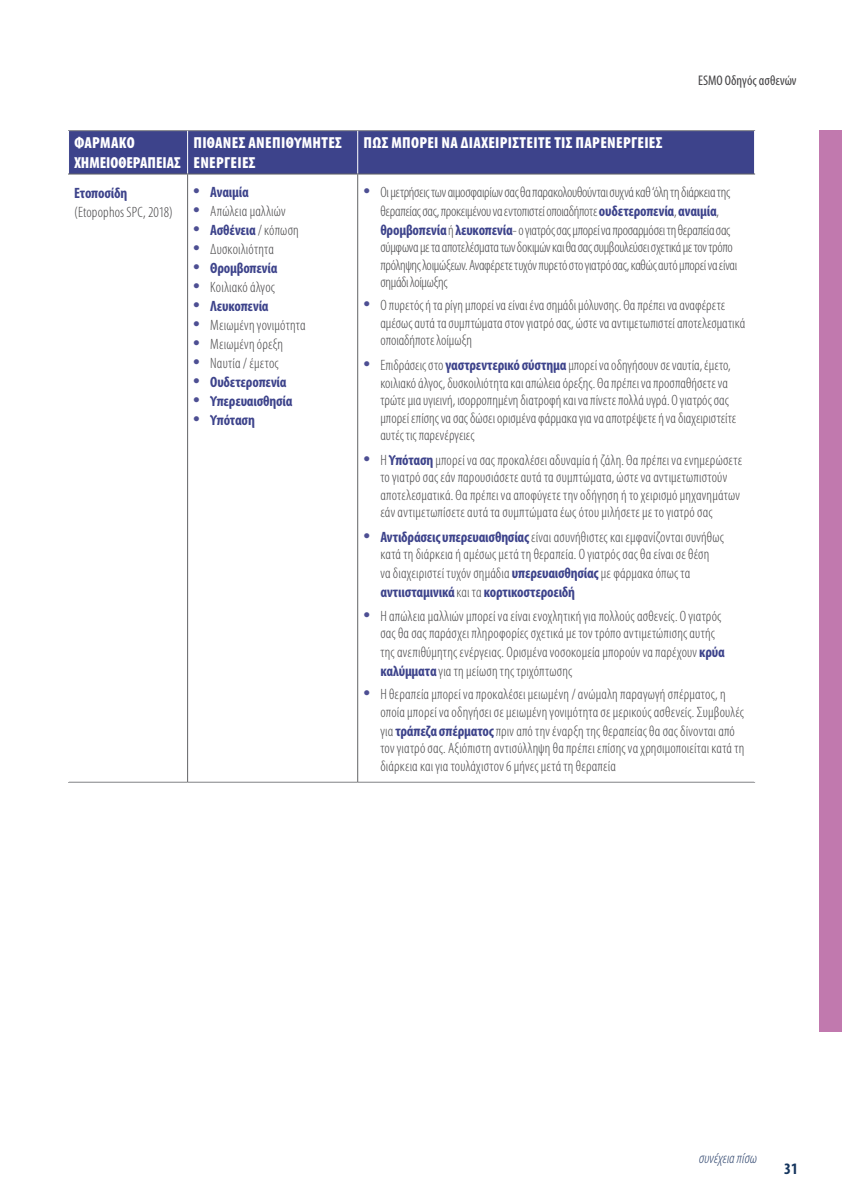
<style>
.page{position:relative;width:842px;height:1191px;background:#fff}
.page>*{position:absolute;margin:0;border:0;box-sizing:border-box;transform-origin:0 0}
.t1{font:900 condensed 16px/20px "Myriad Pro";letter-spacing:.02em;color:#fff}
.t2{font:900 condensed 16px/20px "Myriad Pro";color:#fff}
.t3{font:700 condensed 16px "Myriad Pro";color:#14345d}
.t4{font:300 condensed 15px/17.6px "Myriad Pro";letter-spacing:.01em;color:#434244}
.t5{font:300 condensed 15px/19px "Myriad Pro";letter-spacing:-.015em;color:#434244}
.t6{font:700 condensed 15px "Myriad Pro";letter-spacing:-.015em;color:#3d438b}
.t7{font:italic 300 condensed 15px "Myriad Pro";letter-spacing:.005em;color:#273e68}
.t8{font:condensed 14px "Myriad Pro";color:#434244}
.s1{font-weight:400;font-stretch:normal;font-size:24px;color:#4d4f93}
.s2{font-weight:700;color:#3d438b}
.s3{font-weight:300;color:#434244}
</style>
<div class="page">
<div style="left:69px;top:131px;width:685px;height:43px;background:#3d438b"></div>
<svg style="left:69px;top:175px;width:685px;height:607px"></svg>
<hr style="left:68px;top:782px;width:120px;height:1px;background:#808184">
<hr style="left:188px;top:782px;width:170px;height:1px;background:#808184">
<hr style="left:358px;top:782px;width:397px;height:1px;background:#808184">
<hr style="left:68px;top:130px;width:120px;height:1px;background:#808184">
<hr style="left:188px;top:130px;width:170px;height:1px;background:#808184">
<hr style="left:358px;top:130px;width:397px;height:1px;background:#808184">
<hr style="left:187px;top:131px;width:1px;height:43px;background:#fff">
<hr style="left:357px;top:131px;width:1px;height:43px;background:#fff">
<hr style="left:357px;top:174px;width:1px;height:608px;background:#636466">
<hr style="left:187px;top:174px;width:1px;height:608px;background:#636466">
<hr style="left:68px;top:174px;width:120px;height:1px;background:#636466">
<hr style="left:188px;top:174px;width:170px;height:1px;background:#636466">
<hr style="left:358px;top:174px;width:397px;height:1px;background:#636466">
<div style="left:819px;top:130px;width:23px;height:902px;background:#c179ae"></div>
<p class="t8" style="left:698px;top:72px;width:100px">ESMO Οδηγός ασθενών</p>
<p class="t2" style="left:74px;top:133px;width:108px">φαρμακο<br>ΧΗΜεΙΟΘΕΡΑΠΕΙΑΣ</p>
<p class="t1" style="left:193px;top:133px;width:150px">ΠΙΘΑΝΕΣ ΑΝΕΠΙΘΥΜΗΤΕΣ<br>ΕΝΕΡΓΕΙΕΣ</p>
<p class="t1" style="left:363px;top:133px;width:301px">ΠΩΣ ΜΠΟΡΕΙ ΝΑ ΔΙΑχειριστειτε τισ ΠΑΡΕΝΕΡΓΕΙΕΣ</p>
<p class="t6" style="left:74px;top:184px;width:54px">Ετοποσίδη</p>
<p class="t4" style="left:74px;top:203px;width:100px">(Etopophos SPC, 2018)</p>
<p class="t5" style="left:380px;top:182px;width:351px;text-indent:-17px"><span class="s1">•</span> Οι μετρήσεις των αιμοσφαιρίων σας θα παρακολουθούνται συχνά καθ ‘όλη τη διάρκεια της θεραπείας σας, προκειμένου να εντοπιστεί οποιαδήποτε <span class="s2">ουδετεροπενία</span>, <span class="s2">αναιμία</span>, <span class="s2">θρομβοπενία</span> ή <span class="s2">λευκοπενία</span>- ο γιατρός σας μπορεί να προσαρμόσει τη θεραπεία σας</p>
<p class="t5" style="left:380px;top:238px;width:358px;line-height:17.6px">σύμφωνα με τα αποτελέσματα των δοκιμών και θα σας συμβουλεύσει σχετικά με τον τρόπο πρόληψης λοιμώξεων. Αναφέρετε τυχόν πυρετό στο γιατρό σας, καθώς αυτό μπορεί να είναι σημάδι λοίμωξης</p>
<p class="t4" style="left:380px;top:296px;width:366px;text-indent:-17px"><span class="s1">•</span> Ο πυρετός ή τα ρίγη μπορεί να είναι ένα σημάδι μόλυνσης. Θα πρέπει να αναφέρετε αμέσως αυτά τα συμπτώματα στον γιατρό σας, ώστε να αντιμετωπιστεί αποτελεσματικά οποιαδήποτε λοίμωξη</p>
<p class="t4" style="left:380px;top:356px;width:357px;text-indent:-17px"><span class="s1">•</span> Επιδράσεις στο <span class="s2">γαστρεντερικό σύστημα</span> μπορεί να οδηγήσουν σε ναυτία, έμετο, κοιλιακό άλγος, δυσκοιλιότητα και απώλεια όρεξης. Θα πρέπει να προσπαθήσετε να τρώτε μια υγιεινή, ισορροπημένη διατροφή και να πίνετε πολλά υγρά. Ο γιατρός σας μπορεί επίσης να σας δώσει ορισμένα φάρμακα για να αποτρέψετε ή να διαχειριστείτε αυτές τις παρενέργειες</p>
<p class="t4" style="left:380px;top:451px;width:363px;text-indent:-17px"><span class="s1">•</span> Η <span class="s2">Υπόταση</span> μπορεί να σας προκαλέσει αδυναμία ή ζάλη. Θα πρέπει να ενημερώσετε το γιατρό σας εάν παρουσιάσετε αυτά τα συμπτώματα, ώστε να αντιμετωπιστούν αποτελεσματικά. Θα πρέπει να αποφύγετε την οδήγηση ή το χειρισμό μηχανημάτων εάν αντιμετωπίσετε αυτά τα συμπτώματα έως ότου μιλήσετε με το γιατρό σας</p>
<p class="t4" style="left:363px;top:528px;width:362px;text-align:center"><span class="s1">•</span> <span class="s2">Αντιδράσεις υπερευαισθησίας</span> είναι ασυνήθιστες και εμφανίζονται συνήθως κατά τη διάρκεια ή αμέσως μετά τη θεραπεία. Ο γιατρός σας θα είναι σε θέση</p>
<p class="t4" style="left:380px;top:564px;width:311px;line-height:19px">να διαχειριστεί τυχόν σημάδια <span class="s2">υπερευαισθησίας</span> με φάρμακα όπως τα <span class="s2">αντιισταμινικά</span> και τα <span class="s2">κορτικοστεροειδή</span></p>
<p class="t4" style="left:380px;top:607px;width:343px;text-indent:-17px"><span class="s1">•</span> Η απώλεια μαλλιών μπορεί να είναι ενοχλητική για πολλούς ασθενείς. Ο γιατρός σας θα σας παράσχει πληροφορίες σχετικά με τον τρόπο αντιμετώπισης αυτής</p>
<p class="t4" style="left:380px;top:642px;width:346px;line-height:19px">της ανεπιθύμητης ενέργειας. Ορισμένα νοσοκομεία μπορούν να παρέχουν <span class="s2">κρύα καλύμματα</span> για τη μείωση της τριχόπτωσης</p>
<p class="t4" style="left:380px;top:685px;width:365px;text-indent:-17px"><span class="s1">•</span> Η θεραπεία μπορεί να προκαλέσει μειωμένη / ανώμαλη παραγωγή σπέρματος, η οποία μπορεί να οδηγήσει σε μειωμένη γονιμότητα σε μερικούς ασθενείς. Συμβουλές</p>
<p class="t4" style="left:380px;top:722px;width:366px">για <span class="s2">τράπεζα σπέρματος</span> πριν από την έναρξη της θεραπείας θα σας δίνονται από τον γιατρό σας. Αξιόπιστη αντισύλληψη θα πρέπει επίσης να χρησιμοποιείται κατά τη διάρκεια και για τουλάχιστον 6 μήνες μετά τη θεραπεία</p>
<p class="t6" style="left:193px;top:182px;width:57px"><span class="s1">•</span> Αναιμία</p>
<p class="t4" style="left:193px;top:202px;width:94px"><span class="s1">•</span> Απώλεια μαλλιών</p>
<p class="t6" style="left:193px;top:220px;width:107px"><span class="s1">•</span> Ασθένεια <span class="s3">/ κόπωση</span></p>
<p class="t4" style="left:193px;top:240px;width:82px"><span class="s1">•</span> Δυσκοιλιότητα</p>
<p class="t6" style="left:193px;top:258px;width:86px"><span class="s1">•</span> Θρομβοπενία</p>
<p class="t4" style="left:193px;top:278px;width:83px"><span class="s1">•</span> Κοιλιακό άλγος</p>
<p class="t6" style="left:193px;top:296px;width:77px"><span class="s1">•</span> Λευκοπενία</p>
<p class="t4" style="left:193px;top:316px;width:114px"><span class="s1">•</span> Μειωμένη γονιμότητα</p>
<p class="t4" style="left:193px;top:335px;width:91px"><span class="s1">•</span> Μειωμένη όρεξη</p>
<p class="t4" style="left:193px;top:354px;width:87px"><span class="s1">•</span> Ναυτία / έμετος</p>
<p class="t6" style="left:193px;top:372px;width:95px"><span class="s1">•</span> Ουδετεροπενία</p>
<p class="t6" style="left:193px;top:391px;width:101px"><span class="s1">•</span> Υπερευαισθησία</p>
<p class="t6" style="left:193px;top:410px;width:63px"><span class="s1">•</span> Υπόταση</p>
<p class="t7" style="left:699px;top:1148px;width:59px">συνέχεια πίσω</p>
<p class="t3" style="left:784px;top:1159px;width:15px">31</p>
</div>
